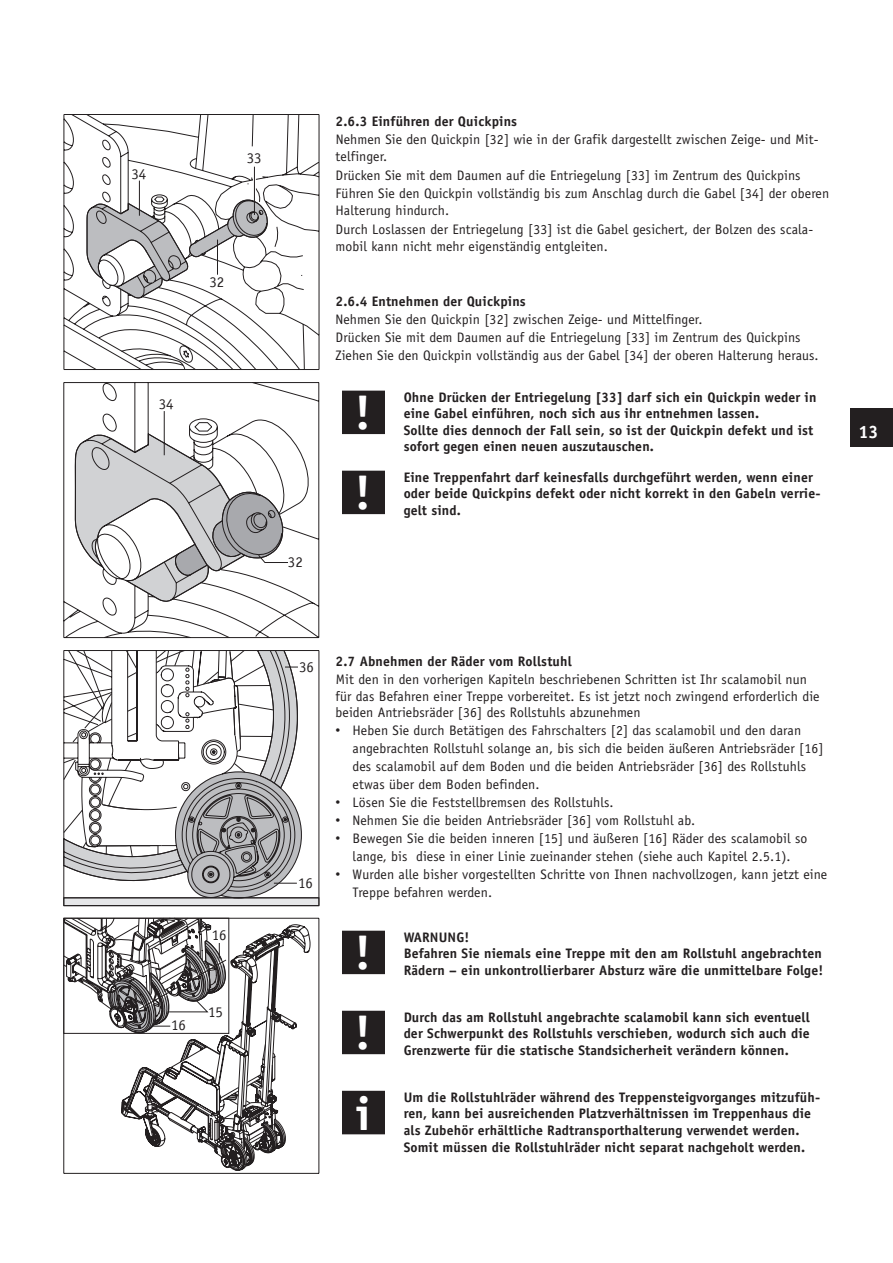
<style>
.page{position:relative;width:893px;height:1263px;background:#fff}
.page>*{position:absolute;margin:0;border:0;box-sizing:border-box;transform-origin:0 0}
.t1{font:700 47.55px "Officina Sans";color:#fff}
.t2{font:700 47.25px "Officina Sans";color:#fff}
.t3{font:700 18px "Officina Sans";color:#fff}
.t4{font:14.85px "Officina Sans LT";color:#231f20}
.t5{font:13.8px/18px "Officina Sans";letter-spacing:.01em;color:#231f20}
.t6{font:700 13.8px/16.5px "Officina Sans";letter-spacing:.01em;color:#231f20}
.s1{font-family:"Arial"}
</style>
<div class="page">
<div style="left:850px;top:408px;width:43px;height:38px;background:#231f20"></div>
<div style="left:342px;top:391px;width:43px;height:43px;background:#231f20"></div>
<div style="left:342px;top:471px;width:43px;height:43px;background:#231f20"></div>
<div style="left:342px;top:931px;width:43px;height:43px;background:#231f20"></div>
<div style="left:342px;top:1011px;width:43px;height:43px;background:#231f20"></div>
<div style="left:342px;top:1091px;width:43px;height:43px;background:#231f20"></div>
<svg style="left:63px;top:114px;width:257px;height:256px"></svg>
<hr style="left:217px;top:240px;width:1px;height:35px;background:#231f20">
<hr style="left:253px;top:167px;width:3px;height:32px;background:#fff">
<div style="left:249px;top:147px;width:13px;height:30px;background:#fff"></div>
<hr style="left:254px;top:167px;width:1px;height:48px;background:#231f20">
<svg style="left:63px;top:382px;width:257px;height:256px"></svg>
<svg style="left:63px;top:650px;width:256px;height:256px"></svg>
<svg style="left:63px;top:650px;width:235px;height:234px"></svg>
<svg style="left:63px;top:918px;width:256px;height:256px"></svg>
<svg style="left:63px;top:917px;width:248px;height:254px"></svg>
<p class="t4" style="left:131px;top:165px;width:16px">34</p>
<p class="t4" style="left:159px;top:395px;width:16px">34</p>
<p class="t4" style="left:247px;top:150px;width:16px">33</p>
<p class="t4" style="left:209px;top:273px;width:16px">32</p>
<p class="t4" style="left:288px;top:553px;width:16px">32</p>
<p class="t6" style="left:336px;top:113px;width:183px">2.6.3 Einführen der Quickpins</p>
<p class="t5" style="left:336px;top:131px;width:484px;line-height:16.5px">Nehmen Sie den Quickpin [32] wie in der Grafik dargestellt zwischen Zeige- und Mit&shy;telfinger.</p>
<p class="t5" style="left:336px;top:166px;width:495px">Drücken Sie mit dem Daumen auf die Entriegelung [33] im Zentrum des Quickpins<br>Führen Sie den Quickpin vollständig bis zum Anschlag durch die Gabel [34] der oberen</p>
<p class="t5" style="left:336px;top:200px;width:479px;line-height:19.5px">Halterung hindurch.<br>Durch Loslassen der Entriegelung [33] ist die Gabel gesichert, der Bolzen des scala-</p>
<p class="t5" style="left:336px;top:237px;width:274px">mobil kann nicht mehr eigenständig entgleiten.</p>
<p class="t6" style="left:336px;top:293px;width:192px">2.6.4 Entnehmen der Quickpins</p>
<p class="t5" style="left:336px;top:310px;width:484px">Nehmen Sie den Quickpin [32] zwischen Zeige- und Mittelfinger.<br>Drücken Sie mit dem Daumen auf die Entriegelung [33] im Zentrum des Quickpins<br>Ziehen Sie den Quickpin vollständig aus der Gabel [34] der oberen Halterung heraus.</p>
<h1 class="t1" style="left:355px;top:383px;width:18px">!</h1>
<p class="t6" style="left:404px;top:389px;width:414px">Ohne Drücken der Entriegelung [33] darf sich ein Quickpin weder in eine Gabel einführen, noch sich aus ihr entnehmen lassen.<br>Sollte dies dennoch der Fall sein, so ist der Quickpin defekt und ist sofort gegen einen neuen auszutauschen.</p>
<h1 class="t1" style="left:355px;top:463px;width:18px">!</h1>
<p class="t6" style="left:404px;top:469px;width:418px">Eine Treppenfahrt darf keinesfalls durchgeführt werden, wenn einer oder beide Quickpins defekt oder nicht korrekt in den Gabeln verrie&shy;gelt sind.</p>
<h3 class="t3" style="left:858px;top:420px;width:22px">13</h3>
<p class="t4" style="left:212px;top:926px;width:16px">16</p>
<p class="t4" style="left:171px;top:1016px;width:16px">16</p>
<p class="t4" style="left:208px;top:1003px;width:16px">15</p>
<p class="t4" style="left:299px;top:658px;width:16px">36</p>
<p class="t4" style="left:298px;top:874px;width:16px">16</p>
<p class="t6" style="left:336px;top:653px;width:238px">2.7 Abnehmen der Räder vom Rollstuhl</p>
<p class="t5" style="left:336px;top:671px;width:485px;line-height:16.5px">Mit den in den vorherigen Kapiteln beschriebenen Schritten ist Ihr scalamobil nun für das Befahren einer Treppe vorbereitet. Es ist jetzt noch zwingend erforderlich die beiden Antriebsräder [36] des Rollstuhls abzunehmen</p>
<p class="t5" style="left:353px;top:721px;width:472px;text-indent:-17px"><span class="s1">•</span> Heben Sie durch Betätigen des Fahrschalters [2] das scalamobil und den daran angebrachten Rollstuhl solange an, bis sich die beiden äußeren Antriebsräder [16] des scalamobil auf dem Boden und die beiden Antriebsräder [36] des Rollstuhls etwas über dem Boden befinden.</p>
<p class="t5" style="left:336px;top:793px;width:279px"><span class="s1">•</span> Lösen Sie die Feststellbremsen des Rollstuhls.</p>
<p class="t5" style="left:336px;top:811px;width:361px"><span class="s1">•</span> Nehmen Sie die beiden Antriebsräder [36] vom Rollstuhl ab.</p>
<p class="t5" style="left:336px;top:829px;width:473px;text-align:center"><span class="s1">•</span> Bewegen Sie die beiden inneren [15] und äußeren [16] Räder des scalamobil so lange, bis diese in einer Linie zueinander stehen (siehe auch Kapitel 2.5.1).</p>
<p class="t5" style="left:353px;top:865px;width:476px;text-indent:-17px"><span class="s1">•</span> Wurden alle bisher vorgestellten Schritte von Ihnen nachvollzogen, kann jetzt eine<br>Treppe befahren werden.</p>
<h1 class="t1" style="left:355px;top:923px;width:18px">!</h1>
<p class="t6" style="left:404px;top:929px;width:421px">WARNUNG!<br>Befahren Sie niemals eine Treppe mit den am Rollstuhl angebrachten<br>Rädern – ein unkontrollierbarer Absturz wäre die unmittelbare Folge!</p>
<h1 class="t1" style="left:355px;top:1003px;width:18px">!</h1>
<p class="t6" style="left:404px;top:1009px;width:408px;text-align:justify">Durch das am Rollstuhl angebrachte scalamobil kann sich eventuell der Schwerpunkt des Rollstuhls verschieben, wodurch sich auch die Grenzwerte für die statische Standsicherheit verändern können.</p>
<h2 class="t2" style="left:356px;top:1084px;width:16px">i</h2>
<p class="t6" style="left:404px;top:1089px;width:418px">Um die Rollstuhlräder während des Treppensteigvorganges mitzufüh&shy;ren, kann bei ausreichenden Platzverhältnissen im Treppenhaus die als Zubehör erhältliche Radtransporthalterung verwendet werden.<br>Somit müssen die Rollstuhlräder nicht separat nachgeholt werden.</p>
</div>
